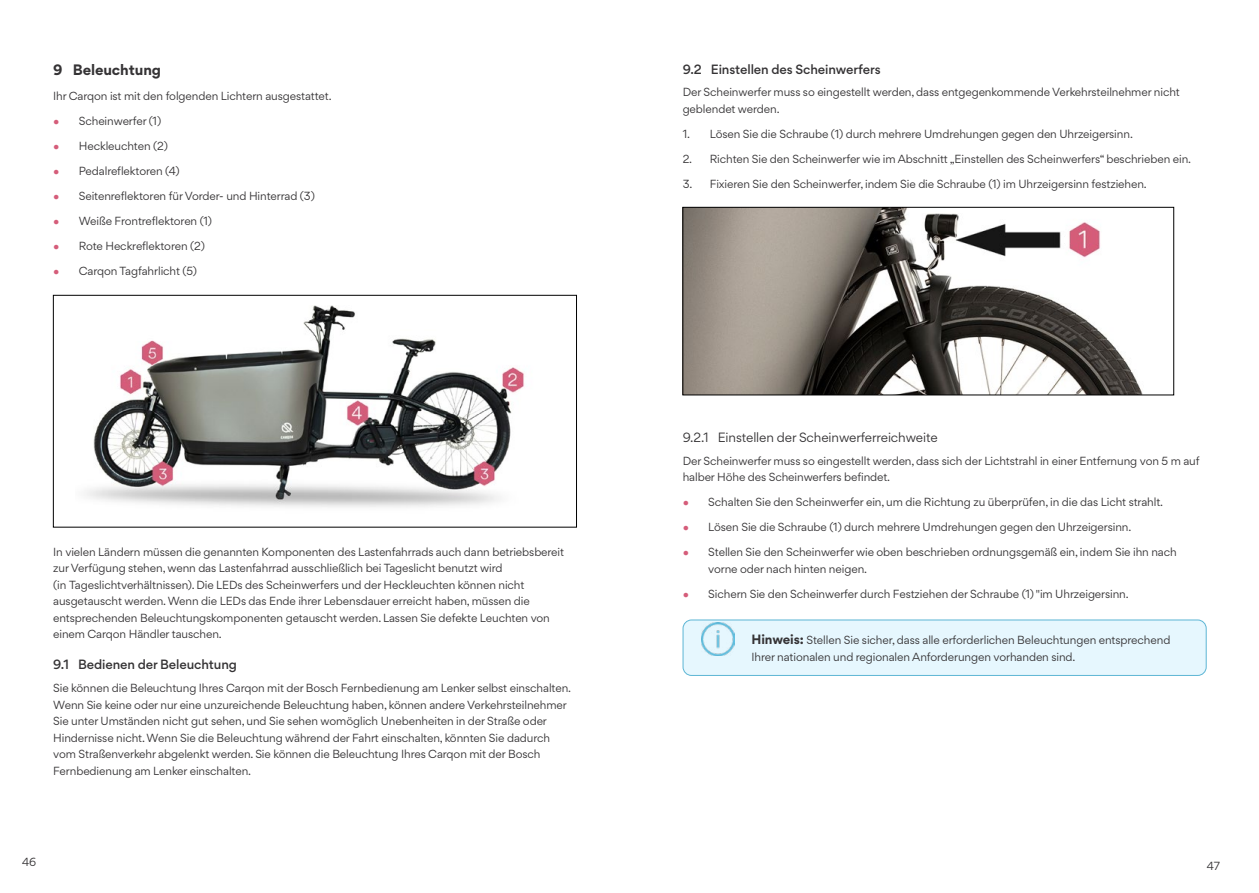
<style>
.page{position:relative;width:1259px;height:893px;background:#fff}
.page>*{position:absolute;margin:0;border:0;box-sizing:border-box;transform-origin:0 0}
.t1{font:700 13.5px "Gordita";letter-spacing:-.01em;color:#353335}
.t2{font:500 12px "Gordita";letter-spacing:-.01em;color:#353335}
.t3{font:12px "Gordita";letter-spacing:-.01em;color:#353335}
.t4{font:10.5px/16.5px "Gordita";letter-spacing:-.01em;color:#353335}
.s1{font-family:"Arial";color:#d55d7a}
.s2{font-weight:700;font-size:12px}
</style>
<div class="page">
<img style="left:86px;top:305px;width:438px;height:202px">
<div style="left:53px;top:295px;width:524px;height:232px;border:1px solid #000"></div>
<img style="left:684px;top:209px;width:458px;height:184px">
<div style="left:682px;top:207px;width:492px;height:188px;border:1px solid #000"></div>
<div style="left:683px;top:620px;width:523px;height:55px;background:#e6f7fe;border-radius:9px"></div>
<div style="left:682px;top:620px;width:524px;height:56px;border:1px solid #5db6d5;border-radius:9px"></div>
<img style="left:701px;top:623px;width:33px;height:33px">
<p class="t1" style="left:53px;top:59px;width:109px">9 Beleuchtung</p>
<p class="t4" style="left:53px;top:87px;width:280px">Ihr Carqon ist mit den folgenden Lichtern ausgestattet.</p>
<p class="t4" style="left:53px;top:112px;width:110px"><span class="s1">●</span> Scheinwerfer (1)</p>
<p class="t4" style="left:53px;top:137px;width:116px"><span class="s1">●</span> Heckleuchten (2)</p>
<p class="t4" style="left:53px;top:162px;width:128px"><span class="s1">●</span> Pedalreflektoren (4)</p>
<p class="t4" style="left:53px;top:187px;width:263px"><span class="s1">●</span> Seitenreflektoren für Vorder- und Hinterrad (3)</p>
<p class="t4" style="left:53px;top:212px;width:160px"><span class="s1">●</span> Weiße Frontreflektoren (1)</p>
<p class="t4" style="left:53px;top:237px;width:153px"><span class="s1">●</span> Rote Heckreflektoren (2)</p>
<p class="t4" style="left:53px;top:262px;width:145px"><span class="s1">●</span> Carqon Tagfahrlicht (5)</p>
<p class="t4" style="left:53px;top:543px;width:512px">In vielen Ländern müssen die genannten Komponenten des Lastenfahrrads auch dann betriebsbereit zur Verfügung stehen, wenn das Lastenfahrrad ausschließlich bei Tageslicht benutzt wird<br>(in Tageslichtverhältnissen). Die LEDs des Scheinwerfers und der Heckleuchten können nicht ausgetauscht werden. Wenn die LEDs das Ende ihrer Lebensdauer erreicht haben, müssen die entsprechenden Beleuchtungskomponenten getauscht werden. Lassen Sie defekte Leuchten von einem Carqon Händler tauschen.</p>
<p class="t2" style="left:53px;top:656px;width:185px">9.1 Bedienen der Beleuchtung</p>
<p class="t4" style="left:53px;top:680px;width:519px">Sie können die Beleuchtung Ihres Carqon mit der Bosch Fernbedienung am Lenker selbst einschalten.<br>Wenn Sie keine oder nur eine unzureichende Beleuchtung haben, können andere Verkehrsteilnehmer Sie unter Umständen nicht gut sehen, und Sie sehen womöglich Unebenheiten in der Straße oder Hindernisse nicht. Wenn Sie die Beleuchtung während der Fahrt einschalten, könnten Sie dadurch vom Straßenverkehr abgelenkt werden. Sie können die Beleuchtung Ihres Carqon mit der Bosch Fernbedienung am Lenker einschalten.</p>
<p class="t4" style="left:22px;top:853px;width:16px">46</p>
<p class="t2" style="left:682px;top:60px;width:199px">9.2 Einstellen des Scheinwerfers</p>
<p class="t4" style="left:682px;top:84px;width:499px">Der Scheinwerfer muss so eingestellt werden, dass entgegenkommende Verkehrsteilnehmer nicht geblendet werden.</p>
<p class="t4" style="left:682px;top:125px;width:452px">1. Lösen Sie die Schraube (1) durch mehrere Umdrehungen gegen den Uhrzeigersinn.</p>
<p class="t4" style="left:682px;top:150px;width:510px">2. Richten Sie den Scheinwerfer wie im Abschnitt „Einstellen des Scheinwerfers“ beschrieben ein.</p>
<p class="t4" style="left:682px;top:175px;width:466px">3. Fixieren Sie den Scheinwerfer, indem Sie die Schraube (1) im Uhrzeigersinn festziehen.</p>
<p class="t3" style="left:682px;top:428px;width:256px">9.2.1 Einstellen der Scheinwerferreichweite</p>
<p class="t4" style="left:682px;top:452px;width:518px">Der Scheinwerfer muss so eingestellt werden, dass sich der Lichtstrahl in einer Entfernung von 5 m auf halber Höhe des Scheinwerfers befindet.</p>
<p class="t4" style="left:682px;top:494px;width:482px"><span class="s1">●</span> Schalten Sie den Scheinwerfer ein, um die Richtung zu überprüfen, in die das Licht strahlt.</p>
<p class="t4" style="left:682px;top:519px;width:450px"><span class="s1">●</span> Lösen Sie die Schraube (1) durch mehrere Umdrehungen gegen den Uhrzeigersinn.</p>
<p class="t4" style="left:708px;top:544px;width:470px;text-indent:-26px"><span class="s1">●</span> Stellen Sie den Scheinwerfer wie oben beschrieben ordnungsgemäß ein, indem Sie ihn nach vorne oder nach hinten neigen.</p>
<p class="t4" style="left:682px;top:585px;width:448px"><span class="s1">●</span> Sichern Sie den Scheinwerfer durch Festziehen der Schraube (1) "im Uhrzeigersinn.</p>
<p class="t4" style="left:751px;top:632px;width:420px"><span class="s2">Hinweis:</span> Stellen Sie sicher, dass alle erforderlichen Beleuchtungen entsprechend<br>Ihrer nationalen und regionalen Anforderungen vorhanden sind.</p>
<p class="t4" style="left:1207px;top:857px;width:15px">47</p>
</div>
